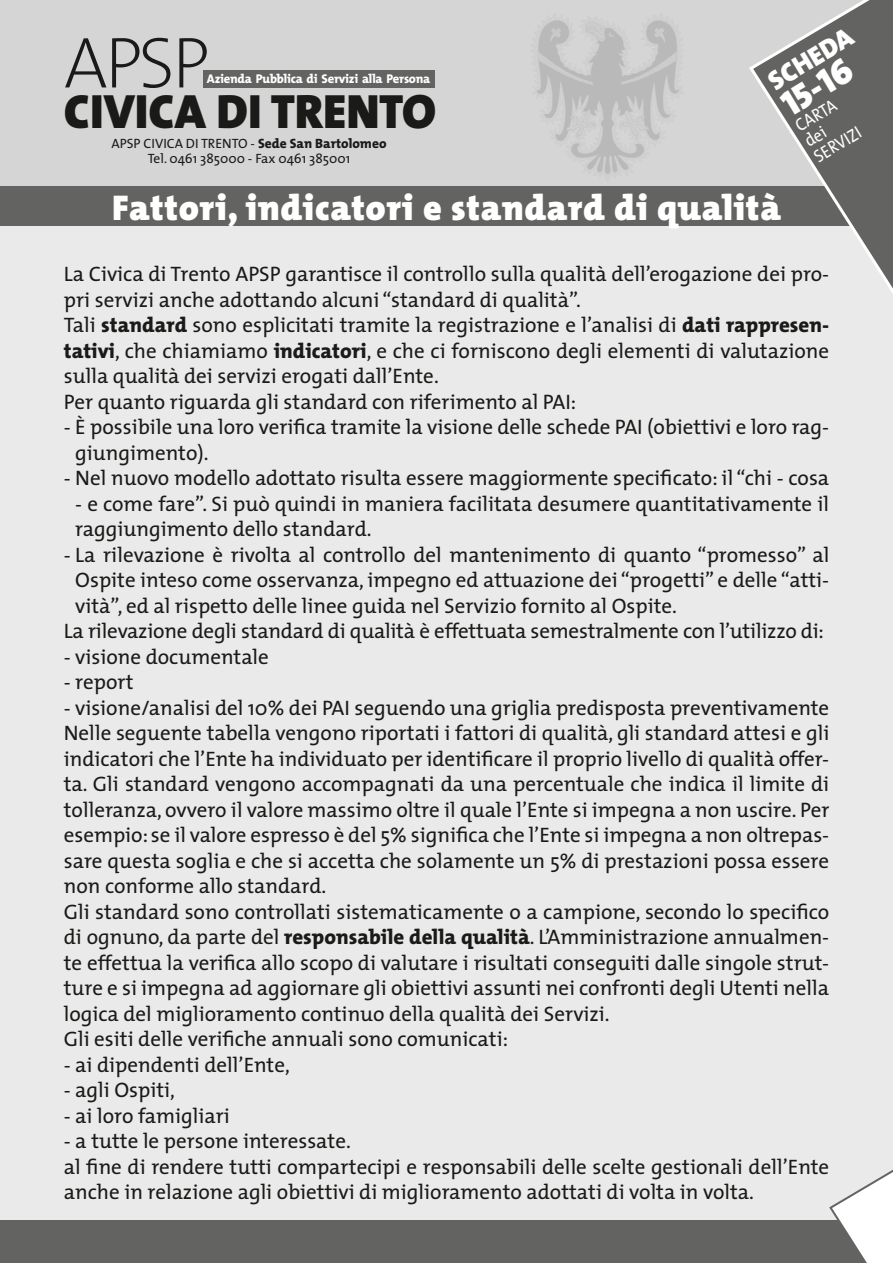
<style>
.page{position:relative;width:893px;height:1263px;background:#fff}
.page>*{position:absolute;margin:0;border:0;box-sizing:border-box;transform-origin:0 0}
.t1{font:200 72.75px "The Mix";color:#1a1a18}
.t2{font:900 48.45px "The Mix";color:#1a1a18}
.t3{font:900 36px "The Mix";letter-spacing:.02em;color:#fff}
.t4{font:36px "The Mix Black Caps";color:#fff}
.t5{font:27px "The Mix Black Caps";color:#fff}
.t6{font:21px/25.5px "The Mix";color:#1a1a18}
.t7{font:18px/18px "The Mix";color:#fff;scale:.9 1}
.t8{font:13.5px/15px "The Mix";color:#1a1a18;text-align:center}
.t9{font:800 12.75px "The Mix";letter-spacing:-.02em;color:#fff}
.s1{font-weight:800}
</style>
<div class="page">
<div style="left:0;top:134px;width:893px;height:1125px;background:#eaeaea"></div>
<div style="left:0;top:0;width:893px;height:205px;background:#d5d5d5"></div>
<div style="left:0;top:1220px;width:893px;height:43px;background:#636362"></div>
<img style="left:537px;top:20px;width:143px;height:154px">
<div style="left:203px;top:70px;width:231px;height:17px;background:#636362"></div>
<svg style="left:829px;top:1169px;width:64px;height:94px"></svg>
<div style="left:0;top:186px;width:893px;height:39px;background:#636362"></div>
<svg style="left:747px;top:0;width:146px;height:293px"></svg>
<h1 class="t1" style="left:64px;top:3px;width:147px">APSP</h1>
<p class="t9" style="left:207px;top:68px;width:225px">Azienda Pubblica di Servizi alla Persona</p>
<h2 class="t2" style="left:64px;top:70px;width:374px">CIVICA DI TRENTO</h2>
<p class="t8" style="left:111px;top:136px;width:277px">APSP CIVICA DI TR ENTO - <span class="s1">Sede San Bartolomeo<br></span>Tel. 0461 385000 - Fax 0461 385001</p>
<p class="t5" style="left:759px;top:63px;width:95px;rotate:-31deg">SCHEDA</p>
<h3 class="t4" style="left:769px;top:80px;width:78px;rotate:-31deg">15-16</h3>
<p class="t7" style="left:792px;top:119px;width:59px;rotate:-31deg">carta dei<br>SERVIZI</p>
<h3 class="t3" style="left:112px;top:177px;width:670px">Fattori, indicatori e standard di qualità</h3>
<p class="t6" style="left:64px;top:261px;width:767px">La Civica di Trento APSP garantisce il controllo sulla qualità dell’erogazione dei pro&shy;pri servizi anche adottando alcuni “standard di qualità”.<br>Tali <span class="s1">standard</span> sono esplicitati tramite la registrazione e l’analisi di <span class="s1">dati rappresen&shy;tativi</span>, che chiamiamo <span class="s1">indicatori</span>, e che ci forniscono degli elementi di valutazione sulla qualità dei servizi erogati dall’Ente.<br>Per quanto riguarda gli standard con riferimento al PAI:</p>
<p class="t6" style="left:75px;top:414px;width:755px;text-indent:-12px">- È possibile una loro verifica tramite la visione delle schede PAI (obiettivi e loro rag&shy;giungimento).</p>
<p class="t6" style="left:64px;top:465px;width:767px">- Nel nuovo modello adottato risulta essere maggiormente specificato: il “chi - cosa</p>
<p class="t6" style="left:75px;top:490px;width:755px">- e come fare”. Si può quindi in maniera facilitata desumere quantitativamente il raggiungimento dello standard.</p>
<p class="t6" style="left:64px;top:541px;width:767px">- La rilevazione è rivolta al controllo del mantenimento di quanto “promesso” al</p>
<p class="t6" style="left:75px;top:567px;width:755px">Ospite inteso come osservanza, impegno ed attuazione dei “progetti” e delle “atti-</p>
<p class="t6" style="left:75px;top:592px;width:603px">vità”, ed al rispetto delle linee guida nel Servizio fornito al Ospite.</p>
<p class="t6" style="left:64px;top:618px;width:762px">La rilevazione degli standard di qualità è effettuata semestralmente con l’utilizzo di:</p>
<p class="t6" style="left:64px;top:643px;width:207px">- visione documentale</p>
<p class="t6" style="left:64px;top:669px;width:71px">- report</p>
<p class="t6" style="left:64px;top:694px;width:767px">- visione/analisi del 10% dei PAI seguendo una griglia predisposta preventivamente Nelle seguente tabella vengono riportati i fattori di qualità, gli standard attesi e gli indicatori che l’Ente ha individuato per identificare il proprio livello di qualità offer&shy;ta. Gli standard vengono accompagnati da una percentuale che indica il limite di tolleranza, ovvero il valore massimo oltre il quale l’Ente si impegna a non uscire. Per esempio: se il valore espresso è del 5% significa che l’Ente si impegna a non oltrepas&shy;sare questa soglia e che si accetta che solamente un 5% di prestazioni possa essere non conforme allo standard.<br>Gli standard sono controllati sistematicamente o a campione, secondo lo specifico di ognuno, da parte del <span class="s1">responsabile della qualità</span>. L’Amministrazione annualmen&shy;te effettua la verifica allo scopo di valutare i risultati conseguiti dalle singole strut&shy;ture e si impegna ad aggiornare gli obiettivi assunti nei confronti degli Utenti nella logica del miglioramento continuo della qualità dei Servizi.<br>Gli esiti delle verifiche annuali sono comunicati:</p>
<p class="t6" style="left:64px;top:1051px;width:228px">- ai dipendenti dell’Ente,</p>
<p class="t6" style="left:64px;top:1077px;width:113px">- agli Ospiti,</p>
<p class="t6" style="left:64px;top:1102px;width:168px">- ai loro famigliari</p>
<p class="t6" style="left:64px;top:1128px;width:767px">- a tutte le persone interessate.<br>al fine di rendere tutti compartecipi e responsabili delle scelte gestionali dell’Ente anche in relazione agli obiettivi di miglioramento adottati di volta in volta.</p>
</div>
